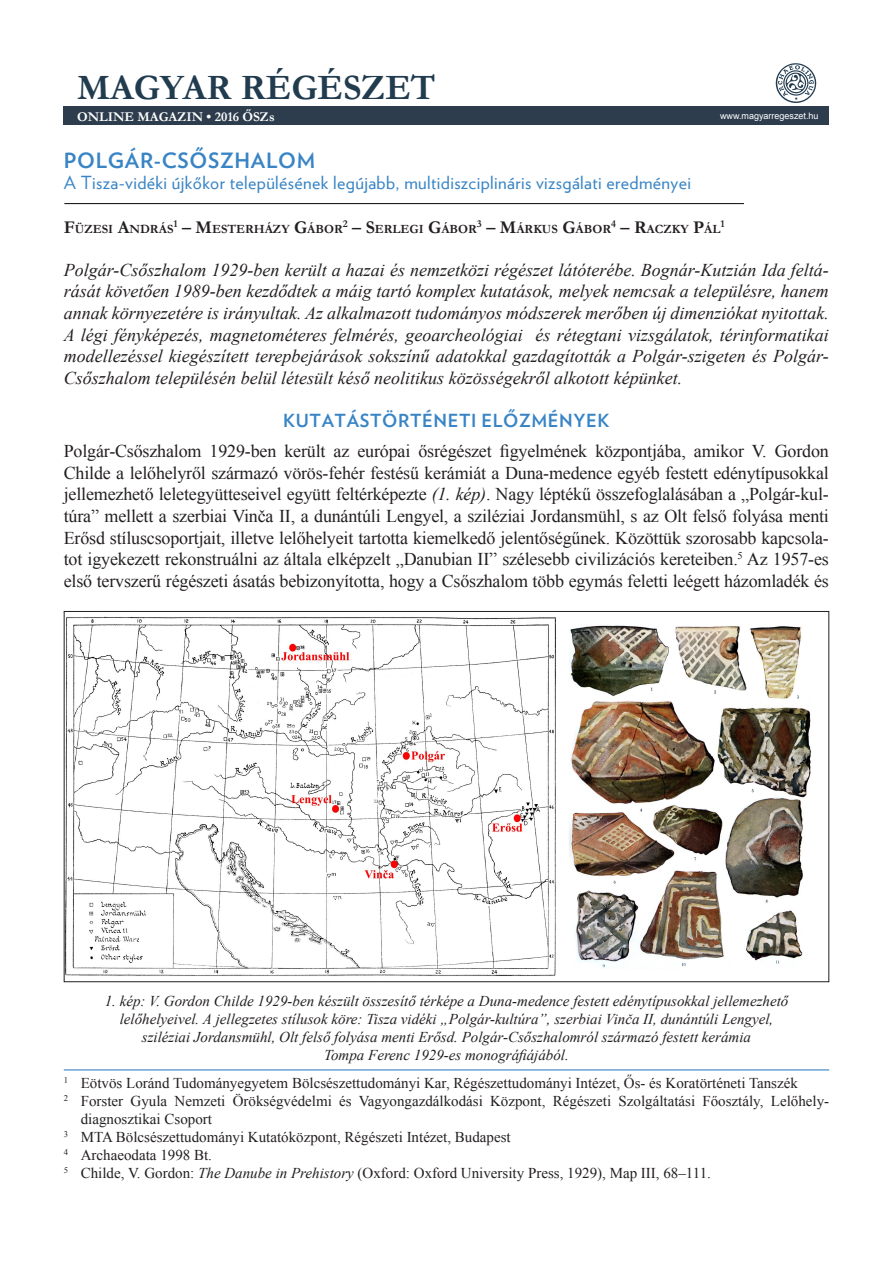
<style>
.page{position:relative;width:893px;height:1263px;background:#fff}
.page>*{position:absolute;margin:0;border:0;box-sizing:border-box;transform-origin:0 0}
.cikk_szoveg{font:700 36px "Garamond";color:#213b4f}
.cikk_cim_print{font:700 21px "Verlag";letter-spacing:.035em;color:#3884c5}
.cikk_szoveg_print{font:18px/21.6px "Times New Roman";letter-spacing:-.01em;color:#231f20;text-align:justify}
.cikk_1bekezd_print{font:italic 18px/21.6px "Times New Roman";color:#231f20;text-align:justify}
.cikk_cim{font:18px "Verlag";letter-spacing:.02em;color:#3884c5}
.alcim{font:700 18px "Verlag";letter-spacing:.035em;color:#3884c5}
.labjegyzet{font:15px/18px "Times New Roman";color:#231f20}
.kepala{font:italic 15px/18px "Times New Roman";color:#231f20;text-align:center}
.cikk_szoveg-2{font:700 13.5px "Garamond";color:#fff}
.cikk_szerz_print{font:700 12.6px "Garamond";color:#231f20}
.cikk_szerz_print-2{font:700 10.5px "Garamond";color:#231f20}
.cikk_szoveg_print-2{font:9px "Arial";color:#fff}
.s1{font-size:18px}
.s2{font-style:italic}
.s3{font-style:inherit}
</style>
<div class="page">
<hr style="left:64px;top:1069px;width:765px;height:1px;background:#3884c5">
<hr style="left:64px;top:203px;width:680px;height:1px;background:#231f20">
<div style="left:64px;top:107px;width:765px;height:18px;background:#2d3d4d"></div>
<img style="left:773px;top:63px;width:45px;height:44px">
<img style="left:66px;top:616px;width:746px;height:361px">
<p class="cikk_szoveg" style="left:77px;top:63px;width:360px">MAGYAR RÉGÉSZET</p>
<p class="cikk_szoveg-2" style="left:77px;top:108px;width:199px">ONLINE MAGAZIN • 2016 ŐSZs</p>
<p class="cikk_szoveg_print-2" style="left:720px;top:110px;width:100px">www.magyarregeszet.hu</p>
<p class="cikk_cim_print" style="left:64px;top:144px;width:253px">POLGÁR-CSŐSZHALOM</p>
<p class="cikk_cim" style="left:64px;top:169px;width:629px">A Tisza-vidéki újkőkor településének legújabb, multidiszciplináris vizsgálati eredményei</p>
<p class="cikk_szerz_print" style="left:64px;top:220px;width:658px"><span class="s1">F</span>ÜZESI <span class="s1">A</span>NDRÁS<sup>1</sup> <span class="s1">– M</span>ESTERHÁZY <span class="s1">G</span>ÁBOR<sup>2</sup> <span class="s1">– S</span>ERLEGI <span class="s1">G</span>ÁBOR<sup>3</sup> <span class="s1">– M</span>ÁRKUS <span class="s1">G</span>ÁBOR<sup>4</sup> <span class="s1">– R</span>ACZKY <span class="s1">P</span>ÁL</p>
<p class="cikk_szerz_print-2" style="left:720px;top:216px;width:6px">1</p>
<p class="cikk_1bekezd_print" style="left:64px;top:259px;width:767px">Polgár-Csőszhalom 1929-ben került a hazai és nemzetközi régészet látóterébe. Bognár-Kutzián Ida feltá&shy;rását követően 1989-ben kezdődtek a máig tartó komplex kutatások, melyek nemcsak a településre, hanem annak környezetére is irányultak. Az alkalmazott tudományos módszerek merőben új dimenziókat nyitottak.<br>A légi fényképezés, magnetométeres felmérés, geoarcheológiai és rétegtani vizsgálatok, térinformatikai modellezéssel kiegészített terepbejárások sokszínű adatokkal gazdagították a Polgár-szigeten és Polgár-Csőszhalom településén belül létesült késő neolitikus közösségekről alkotott képünket.</p>
<p class="alcim" style="left:283px;top:406px;width:328px">KUTATÁSTÖRTÉNETI ELŐZMÉNYEK</p>
<p class="cikk_szoveg_print" style="left:64px;top:440px;width:767px">Polgár-Csőszhalom 1929-ben került az európai ősrégészet figyelmének központjába, amikor V. Gordon Childe a lelőhelyről származó vörös-fehér festésű kerámiát a Duna-medence egyéb festett edénytípusokkal jellemezhető leletegyütteseivel együtt feltérképezte <span class="s2">(1. kép)</span>. Nagy léptékű összefoglalásában a „Polgár-kul&shy;túra” mellett a szerbiai Vinča II, a dunántúli Lengyel, a sziléziai Jordansmühl, s az Olt felső folyása menti Erősd stíluscsoportjait, illetve lelőhelyeit tartotta kiemelkedő jelentőségűnek. Közöttük szorosabb kapcsola&shy;tot igyekezett rekonstruálni az általa elképzelt „Danubian II” szélesebb civilizációs kereteiben.<sup>5</sup> Az 1957-es első tervszerű régészeti ásatás bebizonyította, hogy a Csőszhalom több egymás feletti leégett házomladék és</p>
<p class="kepala" style="left:105px;top:992px;width:685px">1. kép: V. Gordon Childe 1929-ben készült összesítő térképe a Duna-medence festett edénytípusokkal jellemezhető lelőhelyeivel. A jellegzetes stílusok köre: Tisza vidéki „Polgár-kultúra”, szerbiai Vinča II, dunántúli Lengyel, sziléziai Jordansmühl, Olt felső folyása menti Erősd. Polgár-Csőszhalomról származó festett kerámia<br>Tompa Ferenc 1929-es monográfiájából.</p>
<p class="labjegyzet" style="left:64px;top:1074px;width:736px"><sup>1</sup> Eötvös Loránd Tudományegyetem Bölcsészettudományi Kar, Régészettudományi Intézet, Ős- és Koratörténeti Tanszék</p>
<p class="labjegyzet" style="left:81px;top:1092px;width:750px;text-indent:-17px"><sup>2</sup> Forster Gyula Nemzeti Örökségvédelmi és Vagyongazdálkodási Központ, Régészeti Szolgáltatási Főosztály, Lelőhely&shy;diagnosztikai Csoport</p>
<p class="labjegyzet" style="left:64px;top:1128px;width:448px"><sup>3</sup> MTA Bölcsészettudományi Kutatóközpont, Régészeti Intézet, Budapest</p>
<p class="labjegyzet" style="left:64px;top:1146px;width:150px"><sup>4</sup> Archaeodata 1998 Bt.</p>
<p class="labjegyzet" style="left:64px;top:1164px;width:649px"><sup>5</sup> Childe, V. Gordon: <span class="s2">The Danube in Prehistory</span> (Oxford: Oxford University Press, 1929), Map III, 68<span class="s3">–</span>111.</p>
</div>
